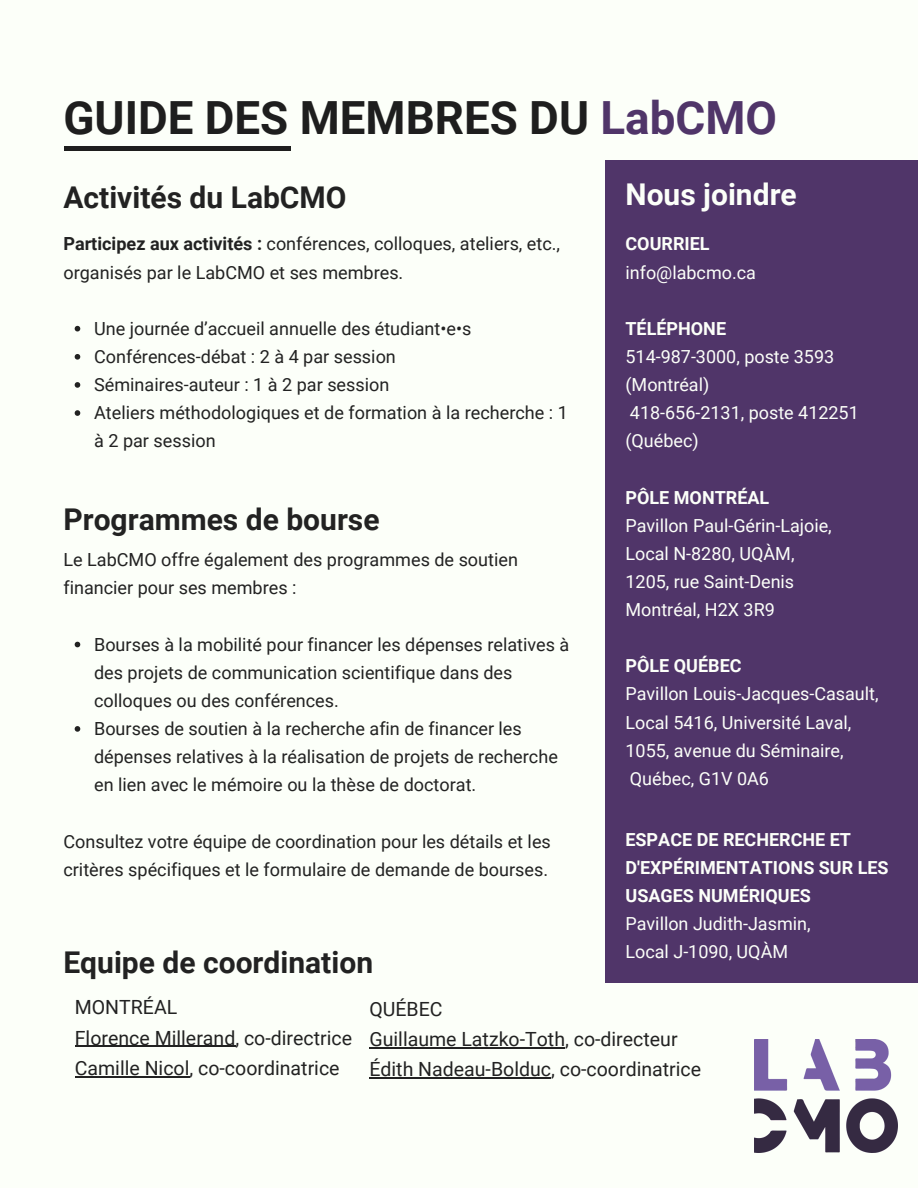
<style>
.page{position:relative;width:918px;height:1188px;background:#fcfff9}
.page>*{position:absolute;margin:0;border:0;box-sizing:border-box;transform-origin:0 0}
.t1{font:700 45.75px "Roboto";color:#1e1e1e}
.t2{font:700 30px "Roboto";color:#222}
.t3{font:700 30px "Roboto";color:#fcfff9}
.t4{font:19.5px "Roboto";color:#222}
.t5{font:18px/28.2px "Roboto";color:#222}
.t6{font:18px/28.2px "Roboto";color:#fcfff9}
.t7{font:700 18px/28.2px "Roboto";color:#fcfff9}
.s1{color:#503569}
.s2{font-weight:700}
</style>
<div class="page">
<div style="left:64px;top:146px;width:226px;height:5px;background:#1e1e1e"></div>
<div style="left:605px;top:161px;width:313px;height:822px;background:#503569"></div>
<img style="left:755px;top:1040px;width:143px;height:112px">
<svg style="left:75px;top:326px;width:5px;height:5px"></svg>
<svg style="left:75px;top:354px;width:5px;height:6px"></svg>
<svg style="left:75px;top:382px;width:5px;height:6px"></svg>
<svg style="left:75px;top:410px;width:5px;height:6px"></svg>
<svg style="left:75px;top:642px;width:5px;height:5px"></svg>
<svg style="left:75px;top:726px;width:5px;height:6px"></svg>
<hr style="left:75px;top:1046px;width:160px;height:1px;background:#222">
<hr style="left:75px;top:1076px;width:115px;height:1px;background:#222">
<hr style="left:369px;top:1047px;width:196px;height:1px;background:#222">
<hr style="left:369px;top:1077px;width:182px;height:2px;background:#222">
<p class="t1" style="left:63px;top:92px;width:715px">GUIDE DES MEMBRES DU <span class="s1">LabCMO</span></p>
<p class="t2" style="left:63px;top:180px;width:285px">Activités du LabCMO</p>
<p class="t5" style="left:63px;top:230px;width:498px"><span class="s2">Participez aux activités :</span> conférences, colloques, ateliers, etc., organisés par le LabCMO et ses membres.</p>
<p class="t5" style="left:94px;top:315px;width:379px">Une journée d’accueil annuelle des étudiant•e•s</p>
<p class="t5" style="left:94px;top:343px;width:303px">Conférences-débat : 2 à 4 par session</p>
<p class="t5" style="left:94px;top:371px;width:297px">Séminaires-auteur : 1 à 2 par session</p>
<p class="t5" style="left:94px;top:399px;width:475px">Ateliers méthodologiques et de formation à la recherche : 1 à 2 par session</p>
<p class="t2" style="left:63px;top:502px;width:318px">Programmes de bourse</p>
<p class="t5" style="left:63px;top:546px;width:456px">Le LabCMO offre également des programmes de soutien financier pour ses membres :</p>
<p class="t5" style="left:94px;top:630px;width:471px">Bourses à la mobilité pour financer les dépenses relatives à des projets de communication scientifique dans des colloques ou des conférences.</p>
<p class="t5" style="left:94px;top:715px;width:465px">Bourses de soutien à la recherche afin de financer les dépenses relatives à la réalisation de projets de recherche en lien avec le mémoire ou la thèse de doctorat.</p>
<p class="t3" style="left:625px;top:178px;width:173px">Nous joindre</p>
<p class="t7" style="left:625px;top:230px;width:86px">COURRIEL</p>
<p class="t6" style="left:625px;top:258px;width:132px">info@labcmo.ca</p>
<p class="t7" style="left:625px;top:315px;width:102px">TÉLÉPHONE</p>
<p class="t6" style="left:625px;top:343px;width:210px">514-987-3000, poste 3593 (Montréal)</p>
<p class="t6" style="left:625px;top:399px;width:235px">418-656-2131, poste 412251 (Québec)</p>
<p class="t7" style="left:625px;top:483px;width:145px">PÔLE MONTRÉAL</p>
<p class="t6" style="left:625px;top:512px;width:208px">Pavillon Paul-Gérin-Lajoie,</p>
<p class="t6" style="left:625px;top:540px;width:171px">Local N-8280, UQÀM,</p>
<p class="t6" style="left:625px;top:568px;width:170px">1205, rue Saint-Denis</p>
<p class="t6" style="left:625px;top:596px;width:151px">Montréal, H2X 3R9</p>
<p class="t7" style="left:625px;top:652px;width:118px">PÔLE QUÉBEC</p>
<p class="t6" style="left:625px;top:680px;width:255px">Pavillon Louis-Jacques-Casault,<br>Local 5416, Université Laval,</p>
<p class="t6" style="left:625px;top:737px;width:220px">1055, avenue du Séminaire,</p>
<p class="t6" style="left:630px;top:765px;width:140px">Québec, G1V 0A6</p>
<p class="t7" style="left:625px;top:825px;width:265px">ESPACE DE RECHERCHE ET<br>D'EXPÉRIMENTATIONS SUR LES<br>USAGES NUMÉRIQUES</p>
<p class="t6" style="left:625px;top:910px;width:187px">Pavillon Judith-Jasmin,</p>
<p class="t6" style="left:625px;top:938px;width:164px">Local J-1090, UQÀM</p>
<p class="t5" style="left:63px;top:827px;width:489px">Consultez votre équipe de coordination pour les détails et les critères spécifiques et le formulaire de demande de bourses.</p>
<p class="t2" style="left:63px;top:945px;width:311px">Equipe de coordination</p>
<p class="t4" style="left:75px;top:996px;width:104px">MONTRÉAL</p>
<p class="t4" style="left:75px;top:1027px;width:279px">Florence Millerand, co-directrice</p>
<p class="t4" style="left:75px;top:1057px;width:266px">Camille Nicol, co-coordinatrice</p>
<p class="t4" style="left:369px;top:997px;width:75px">QUÉBEC</p>
<p class="t4" style="left:369px;top:1028px;width:310px">Guillaume Latzko-Toth, co-directeur</p>
<p class="t4" style="left:369px;top:1058px;width:333px">Édith Nadeau-Bolduc, co-coordinatrice</p>
</div>
